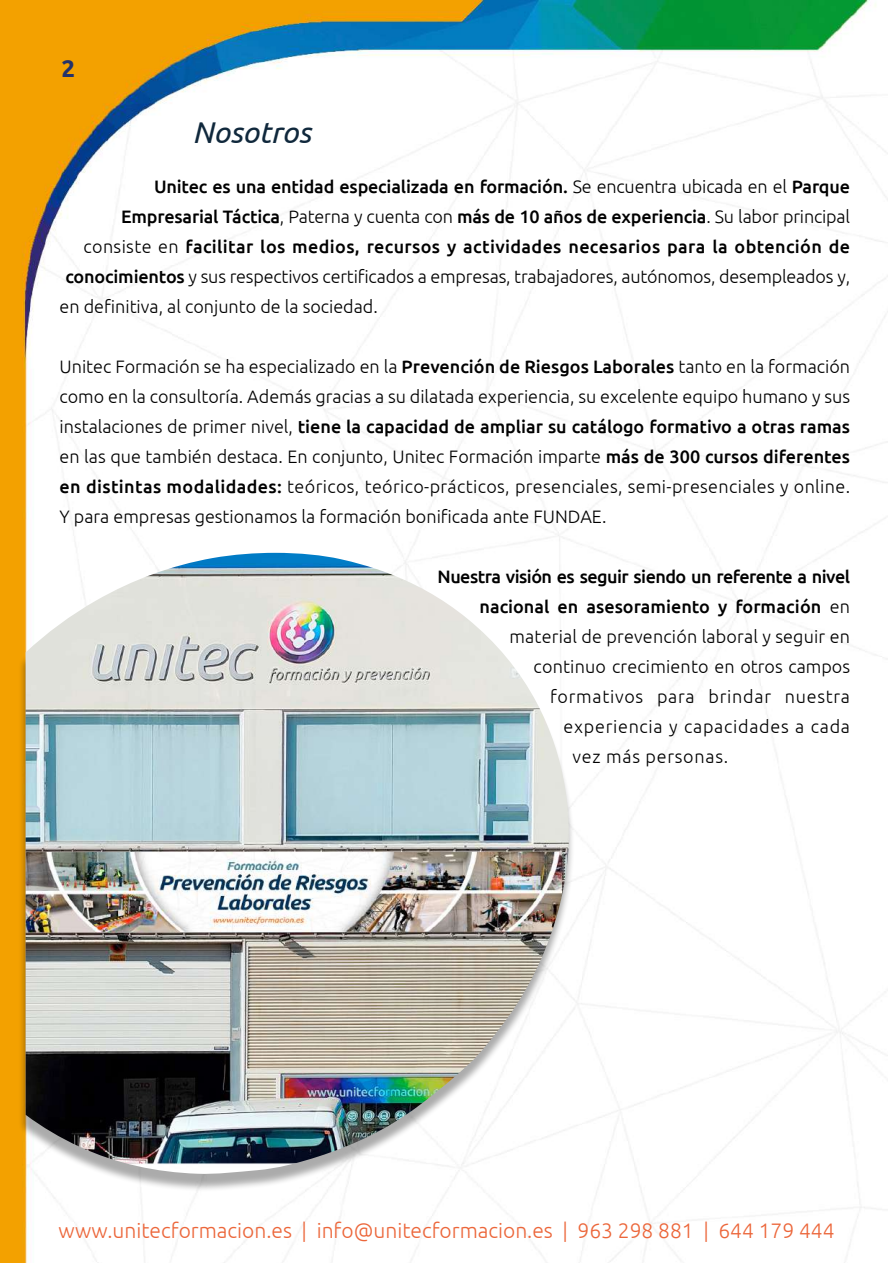
<style>
.page{position:relative;width:893px;height:1263px;background:#fff}
.page>*{position:absolute;margin:0;border:0;box-sizing:border-box;transform-origin:0 0}
.t1{font:italic 30px "Ubuntu";color:#10283c}
.t2{font:700 24px "Ubuntu";color:#24326a}
.t3{font:300 21px "Ubuntu";color:#ec663a}
.t4{font:300 18px/30px "Ubuntu";color:#000;text-align:justify}
.t5{font:500 18px "Ubuntu";letter-spacing:-.01em;color:#000}
.t6{font:500 18px "Ubuntu";letter-spacing:.02em;color:#000}
.t7{font:300 18px "Ubuntu";letter-spacing:.04em;color:#000}
.t8{font:500 18px "Ubuntu";letter-spacing:-.03em;color:#000}
.s1{font-weight:300}
.s2{font-weight:500}
</style>
<div class="page">
<img style="left:0;top:0;width:887px;height:1263px">
<div style="left:18px;top:558px;width:556px;height:634px;background:#000;opacity:.33"></div>
<img style="left:26px;top:553px;width:544px;height:621px">
<h2 class="t2" style="left:62px;top:54px;width:15px">2</h2>
<h1 class="t1" style="left:192px;top:114px;width:120px">Nosotros</h1>
<p class="t5" style="left:154px;top:175px;width:698px">Unitec es una entidad especializada en formación. <span class="s1">Se encuentra ubicada en el</span> Parque</p>
<p class="t5" style="left:121px;top:205px;width:731px">Empresarial Táctica<span class="s1">, Paterna y cuenta con</span> más de 10 años de experiencia<span class="s1">. Su labor principal</span></p>
<p class="t6" style="left:84px;top:235px;width:768px"><span class="s1">consiste en</span> facilitar los medios, recursos y actividades necesarios para la obtención de</p>
<p class="t4" style="left:66px;top:261px;width:786px"><span class="s2">conocimientos</span> y sus respectivos certificados a empresas, trabajadores, autónomos, desempleados y,</p>
<p class="t4" style="left:60px;top:291px;width:320px">en definitiva, al conjunto de la sociedad.</p>
<p class="t4" style="left:60px;top:351px;width:792px">Unitec Formación se ha especializado en la <span class="s2">Prevención de Riesgos Laborales</span> tanto en la formación como en la consultoría. Además gracias a su dilatada experiencia, su excelente equipo humano y sus instalaciones de primer nivel, <span class="s2">tiene la capacidad de ampliar su catálogo formativo a otras ramas </span>en las que también destaca. En conjunto, Unitec Formación imparte <span class="s2">más de 300 cursos diferentes en distintas modalidades:</span> teóricos, teórico-prácticos, presenciales, semi-presenciales y online.<br>Y para empresas gestionamos la formación bonificada ante FUNDAE.</p>
<p class="t8" style="left:438px;top:565px;width:414px">Nuestra visión es seguir siendo un referente a nivel</p>
<p class="t5" style="left:480px;top:595px;width:372px">nacional en asesoramiento y formación <span class="s1">en</span></p>
<p class="t4" style="left:510px;top:621px;width:342px">material de prevención laboral y seguir en</p>
<p class="t4" style="left:534px;top:651px;width:318px">continuo crecimiento en otros campos</p>
<p class="t7" style="left:550px;top:685px;width:302px">formativos para brindar nuestra</p>
<p class="t7" style="left:564px;top:715px;width:288px">experiencia y capacidades a cada</p>
<p class="t7" style="left:573px;top:745px;width:157px">vez más personas.</p>
<p class="t3" style="left:58px;top:1218px;width:778px">www.unitecformacion.es | info@unitecformacion.es | 963 298 881 | 644 179 444</p>
</div>
